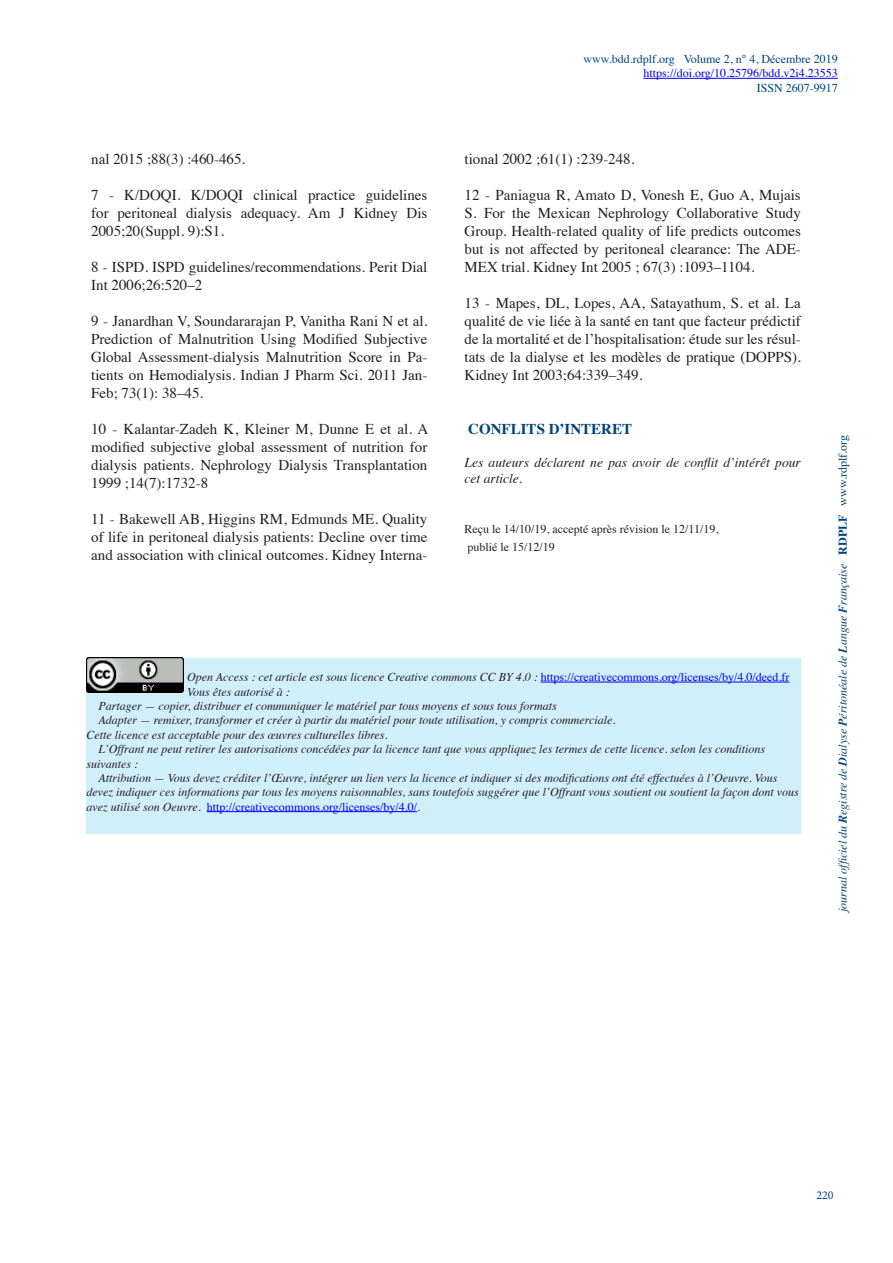
<style>
.page{position:relative;width:893px;height:1263px;background:#fff}
.page>*{position:absolute;margin:0;border:0;box-sizing:border-box;transform-origin:0 0}
.t1{font:15px/18px "Times";color:#231f20;text-align:justify}
.t2{font:700 15px "Times";color:#004279}
.t3{font:italic 13.5px/16.2px "Times";color:#231f20}
.t4{font:italic 12px/14.4px "Times";color:#231f20}
.t5{font:italic 12px "Times";color:#004279}
.t6{font:12px "Times";color:#231f20}
.t7{font:12px "Times";color:#004279}
.t8{font:12px "Times";color:#00f}
.t9{font:12px "Minion Pro";color:#004279}
.s1{color:#004177}
.s2{font-style:normal;color:#00f}
.s3{font-weight:700}
.s4{font-weight:700;font-style:normal}
.s5{font-style:normal}
</style>
<div class="page">
<hr style="left:643px;top:78px;width:195px;height:1px;background:#00f">
<div style="left:87px;top:658px;width:714px;height:175px;background:#d1eefb"></div>
<hr style="left:541px;top:682px;width:248px;height:1px;background:#00f">
<hr style="left:207px;top:811px;width:210px;height:1px;background:#00f">
<img style="left:87px;top:658px;width:96px;height:35px">
<p class="t7" style="left:584px;top:48px;width:256px">www.bdd.rdplf.org Volume 2, n° 4, Décembre 2019</p>
<p class="t8" style="left:643px;top:62px;width:196px">https://doi.org/10.25796/bdd.v2i4.23553</p>
<p class="t7" style="left:757px;top:77px;width:82px">ISSN 2607-9917</p>
<p class="t1" style="left:91px;top:149px;width:156px">nal 2015 ;88(3) :460-465.</p>
<p class="t1" style="left:91px;top:185px;width:338px">7 - K/DOQI. K/DOQI clinical practice guidelines for peritoneal dialysis adequacy. Am J Kidney Dis 2005;20(Suppl. 9):S1.</p>
<p class="t1" style="left:91px;top:257px;width:338px">8 - ISPD. ISPD guidelines/recommendations. Perit Dial<br>Int 2006;26:520–2</p>
<p class="t1" style="left:91px;top:311px;width:338px">9 - Janardhan V, Soundararajan P, Vanitha Rani N et al.<br>Prediction of Malnutrition Using Modified Subjective Global Assessment-dialysis Malnutrition Score in Pa&shy;tients on Hemodialysis. Indian J Pharm Sci. 2011 Jan-Feb; 73(1): 38–45.</p>
<p class="t1" style="left:91px;top:419px;width:339px">10 - Kalantar-Zadeh K, Kleiner M, Dunne E et al. A modified subjective global assessment of nutrition for dialysis patients. Nephrology Dialysis Transplantation 1999 ;14(7):1732-8</p>
<p class="t1" style="left:91px;top:509px;width:338px">11 - Bakewell AB, Higgins RM, Edmunds ME. Quality of life in peritoneal dialysis patients: Decline over time and association with clinical outcomes. Kidney Interna-</p>
<p class="t1" style="left:465px;top:149px;width:171px">tional 2002 ;61(1) :239-248.</p>
<p class="t1" style="left:465px;top:185px;width:338px">12 - Paniagua R, Amato D, Vonesh E, Guo A, Mujais S. For the Mexican Nephrology Collaborative Study Group. Health-related quality of life predicts outcomes but is not affected by peritoneal clearance: The ADE-MEX trial. Kidney Int 2005 ; 67(3) :1093–1104.</p>
<p class="t1" style="left:465px;top:293px;width:338px">13 - Mapes, DL, Lopes, AA, Satayathum, S. et al. La qualité de vie liée à la santé en tant que facteur prédictif de la mortalité et de l’hospitalisation: étude sur les résul&shy;tats de la dialyse et les modèles de pratique (DOPPS).<br>Kidney Int 2003;64:339–349.</p>
<p class="t2" style="left:468px;top:415px;width:165px">CONFLITS D’IN<span class="s1">TE</span>RET</p>
<p class="t3" style="left:465px;top:453px;width:338px">Les auteurs déclarent ne pas avoir de conflit d’intérêt pour cet article.</p>
<p class="t6" style="left:465px;top:518px;width:255px">Reçu le 14/10/19, accepté après révision le 12/11/19,</p>
<p class="t6" style="left:468px;top:536px;width:89px">publié le 15/12/19</p>
<p class="t4" style="left:187px;top:669px;width:604px">Open Access : cet article est sous licence Creative commons CC BY 4.0 : <span class="s2">https://creativecommons.org/licenses/by/4.0/deed.fr</span></p>
<p class="t4" style="left:187px;top:683px;width:104px">Vous êtes autorisé à :</p>
<p class="t4" style="left:99px;top:698px;width:460px">Partager — copier, distribuer et communiquer le matériel par tous moyens et sous tous formats</p>
<p class="t4" style="left:98px;top:712px;width:519px">Adapter — remixer, transformer et créer à partir du matériel pour toute utilisation, y compris commerciale.</p>
<p class="t4" style="left:87px;top:727px;width:302px">Cette licence est acceptable pour des œuvres culturelles libres.</p>
<p class="t4" style="left:87px;top:741px;width:680px;text-indent:12px">L’Offrant ne peut retirer les autorisations concédées par la licence tant que vous appliquez les termes de cette licence. selon les conditions suivantes :</p>
<p class="t4" style="left:87px;top:770px;width:714px;text-indent:12px">Attribution — Vous devez créditer l’Œuvre, intégrer un lien vers la licence et indiquer si des modifications ont été effectuées à l’Oeuvre. Vous devez indiquer ces informations par tous les moyens raisonnables, sans toutefois suggérer que l’Offrant vous soutient ou soutient la façon dont vous avez utilisé son Oeuvre. <span class="s2">http://creativecommons.org/licenses/by/4.0/</span>.</p>
<p class="t5" style="left:832px;top:912px;width:478px;rotate:-90deg">journal officiel du <span class="s3">R</span>egistre de <span class="s3">D</span>ialyse <span class="s3">P</span>éritonéale de <span class="s3">L</span>angue <span class="s3">F</span>rançaise <span class="s4">RDPLF</span> <span class="s5">www.rdplf.org</span></p>
<p class="t9" style="left:816px;top:1187px;width:19px">220</p>
</div>
